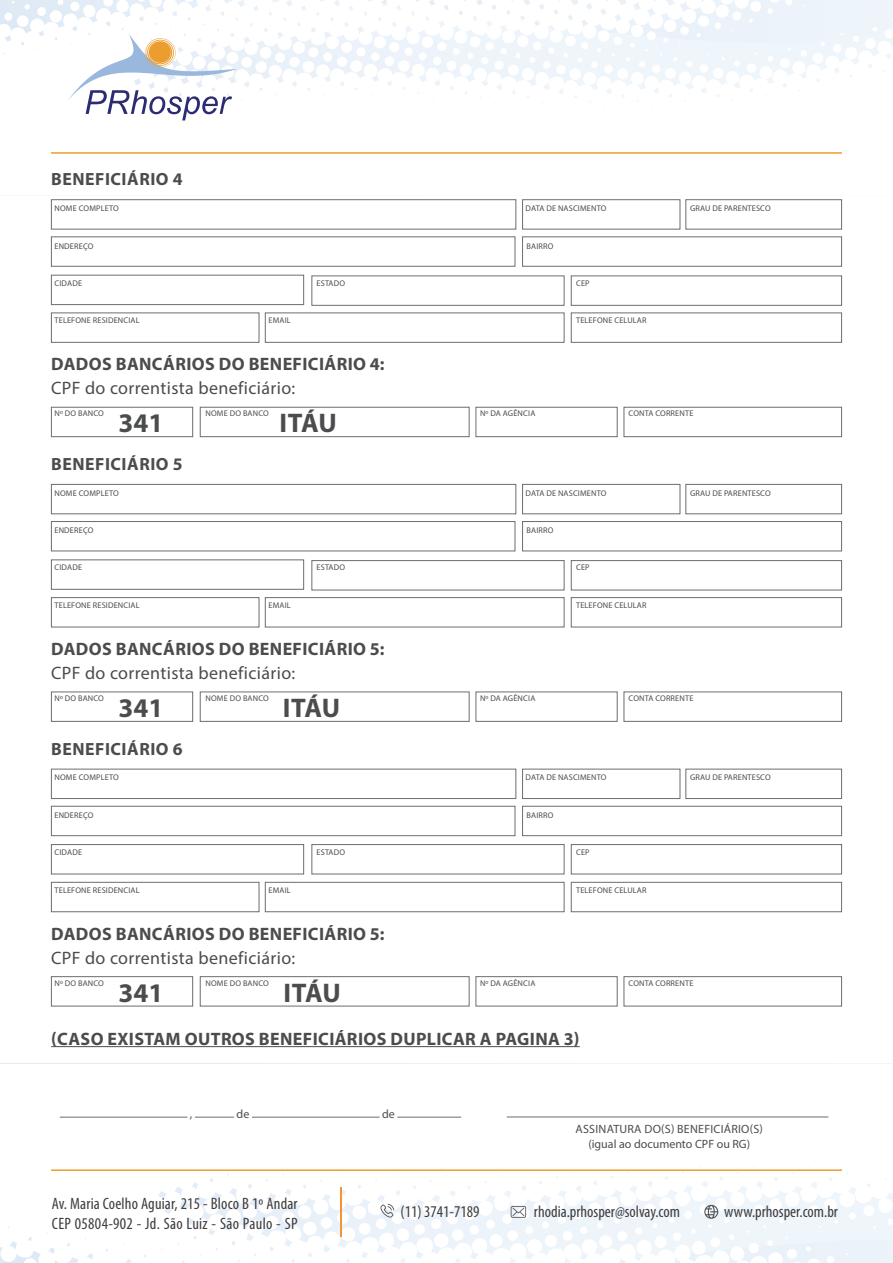
<style>
.page{position:relative;width:893px;height:1263px;background:#fff}
.page>*{position:absolute;margin:0;border:0;box-sizing:border-box;transform-origin:0 0}
.t1{font:700 27px "Myriad Pro";color:#4b4c4d}
.t2{font:700 18px "Myriad Pro";letter-spacing:.02em;color:#4b4c4d}
.t3{font:18px "Myriad Pro";letter-spacing:.02em;color:#4b4c4d}
.t4{font:700 17.7px "Myriad Pro";letter-spacing:.03em;color:#4b4c4d}
.t5{font:condensed 16.5px/19.5px "Myriad Pro";letter-spacing:.005em;color:#3e3e3f}
.t6{font:12px/14.4px "Myriad Pro";letter-spacing:.01em;color:#4b4c4d;text-align:center}
.t7{font:8.25px "Myriad Pro";letter-spacing:.02em;color:#4b4c4d}
</style>
<div class="page">
<svg style="left:0;top:1116px;width:893px;height:147px"></svg>
<svg style="left:511px;top:1206px;width:15px;height:12px"></svg>
<svg style="left:704px;top:1205px;width:14px;height:14px"></svg>
<svg style="left:380px;top:1204px;width:14px;height:13px"></svg>
<hr style="left:341px;top:1187px;width:1px;height:49px;background:#f79332">
<svg style="left:0;top:0;width:893px;height:120px"></svg>
<hr style="left:51px;top:152px;width:791px;height:2px;background:#ec9d30">
<hr style="left:51px;top:1169px;width:791px;height:2px;background:#ec9d30">
<div style="left:51px;top:199px;width:465px;height:30px;border:1px solid #6c6d70"></div>
<div style="left:51px;top:275px;width:253px;height:30px;border:1px solid #6c6d70"></div>
<div style="left:51px;top:236px;width:464px;height:31px;border:1px solid #6c6d70"></div>
<div style="left:522px;top:236px;width:320px;height:31px;border:1px solid #6c6d70"></div>
<div style="left:51px;top:312px;width:208px;height:31px;border:1px solid #6c6d70"></div>
<div style="left:265px;top:312px;width:299px;height:31px;border:1px solid #6c6d70"></div>
<div style="left:571px;top:312px;width:271px;height:31px;border:1px solid #6c6d70"></div>
<div style="left:522px;top:199px;width:158px;height:30px;border:1px solid #6c6d70"></div>
<div style="left:51px;top:484px;width:465px;height:30px;border:1px solid #6c6d70"></div>
<div style="left:51px;top:559px;width:253px;height:31px;border:1px solid #6c6d70"></div>
<div style="left:51px;top:521px;width:464px;height:30px;border:1px solid #6c6d70"></div>
<div style="left:522px;top:521px;width:320px;height:30px;border:1px solid #6c6d70"></div>
<div style="left:51px;top:597px;width:208px;height:30px;border:1px solid #6c6d70"></div>
<div style="left:265px;top:597px;width:299px;height:30px;border:1px solid #6c6d70"></div>
<div style="left:571px;top:597px;width:271px;height:30px;border:1px solid #6c6d70"></div>
<div style="left:522px;top:484px;width:158px;height:30px;border:1px solid #6c6d70"></div>
<div style="left:311px;top:275px;width:253px;height:31px;border:1px solid #6c6d70"></div>
<div style="left:311px;top:560px;width:253px;height:30px;border:1px solid #6c6d70"></div>
<div style="left:51px;top:407px;width:142px;height:30px;border:1px solid #6c6d70"></div>
<div style="left:200px;top:407px;width:269px;height:30px;border:1px solid #6c6d70"></div>
<div style="left:476px;top:407px;width:142px;height:30px;border:1px solid #6c6d70"></div>
<div style="left:624px;top:407px;width:218px;height:30px;border:1px solid #6c6d70"></div>
<div style="left:51px;top:691px;width:142px;height:31px;border:1px solid #6c6d70"></div>
<div style="left:200px;top:691px;width:269px;height:31px;border:1px solid #6c6d70"></div>
<div style="left:476px;top:691px;width:142px;height:31px;border:1px solid #6c6d70"></div>
<div style="left:624px;top:691px;width:218px;height:31px;border:1px solid #6c6d70"></div>
<div style="left:571px;top:275px;width:271px;height:31px;border:1px solid #6c6d70"></div>
<div style="left:571px;top:560px;width:271px;height:30px;border:1px solid #6c6d70"></div>
<div style="left:685px;top:199px;width:157px;height:30px;border:1px solid #6c6d70"></div>
<div style="left:685px;top:484px;width:157px;height:30px;border:1px solid #6c6d70"></div>
<div style="left:51px;top:769px;width:465px;height:30px;border:1px solid #6c6d70"></div>
<div style="left:51px;top:844px;width:253px;height:30px;border:1px solid #6c6d70"></div>
<div style="left:51px;top:806px;width:464px;height:30px;border:1px solid #6c6d70"></div>
<div style="left:522px;top:806px;width:320px;height:30px;border:1px solid #6c6d70"></div>
<div style="left:51px;top:882px;width:208px;height:30px;border:1px solid #6c6d70"></div>
<div style="left:265px;top:882px;width:299px;height:30px;border:1px solid #6c6d70"></div>
<div style="left:571px;top:882px;width:271px;height:30px;border:1px solid #6c6d70"></div>
<div style="left:522px;top:769px;width:158px;height:30px;border:1px solid #6c6d70"></div>
<div style="left:311px;top:844px;width:253px;height:30px;border:1px solid #6c6d70"></div>
<hr style="left:51px;top:1046px;width:529px;height:1px;background:#4b4c4d">
<div style="left:51px;top:976px;width:142px;height:30px;border:1px solid #6c6d70"></div>
<div style="left:200px;top:976px;width:269px;height:30px;border:1px solid #6c6d70"></div>
<div style="left:476px;top:976px;width:142px;height:30px;border:1px solid #6c6d70"></div>
<div style="left:624px;top:976px;width:218px;height:30px;border:1px solid #6c6d70"></div>
<div style="left:571px;top:844px;width:271px;height:30px;border:1px solid #6c6d70"></div>
<div style="left:685px;top:769px;width:157px;height:30px;border:1px solid #6c6d70"></div>
<hr style="left:507px;top:1116px;width:321px;height:1px;background:#6c6d70">
<hr style="left:60px;top:1117px;width:127px;height:1px;background:#6c6d70">
<hr style="left:195px;top:1117px;width:39px;height:1px;background:#6c6d70">
<hr style="left:252px;top:1117px;width:127px;height:1px;background:#6c6d70">
<hr style="left:397px;top:1117px;width:64px;height:1px;background:#6c6d70">
<p class="t4" style="left:51px;top:168px;width:133px">BENEFICIÁRIO 4</p>
<p class="t7" style="left:55px;top:203px;width:66px">NOME COMPLETO</p>
<p class="t7" style="left:526px;top:203px;width:82px">DATA DE NASCIMENTO</p>
<p class="t7" style="left:690px;top:203px;width:82px">GRAU DE PARENTESCO</p>
<p class="t7" style="left:55px;top:241px;width:41px">ENDEREÇO</p>
<p class="t7" style="left:527px;top:241px;width:28px">BAIRRO</p>
<p class="t7" style="left:55px;top:278px;width:29px">CIDADE</p>
<p class="t7" style="left:317px;top:278px;width:30px">ESTADO</p>
<p class="t7" style="left:576px;top:278px;width:15px">CEP</p>
<p class="t7" style="left:55px;top:315px;width:87px">TELEFONE RESIDENCIAL</p>
<p class="t7" style="left:269px;top:315px;width:24px">EMAIL</p>
<p class="t7" style="left:576px;top:315px;width:72px">TELEFONE CELULAR</p>
<p class="t2" style="left:51px;top:352px;width:335px">DADOS BANCÁRIOS DO BENEFICIÁRIO 4:</p>
<p class="t3" style="left:51px;top:377px;width:246px">CPF do correntista beneficiário:</p>
<p class="t7" style="left:55px;top:409px;width:51px">Nº DO BANCO</p>
<p class="t7" style="left:206px;top:409px;width:65px">NOME DO BANCO</p>
<p class="t7" style="left:480px;top:409px;width:57px">Nº DA AGÊNCIA</p>
<p class="t7" style="left:629px;top:409px;width:66px">CONTA CORRENTE</p>
<p class="t1" style="left:279px;top:406px;width:59px">ITÁU</p>
<p class="t1" style="left:118px;top:406px;width:46px">341</p>
<p class="t4" style="left:51px;top:453px;width:133px">BENEFICIÁRIO 5</p>
<p class="t7" style="left:55px;top:488px;width:66px">NOME COMPLETO</p>
<p class="t7" style="left:526px;top:488px;width:82px">DATA DE NASCIMENTO</p>
<p class="t7" style="left:690px;top:488px;width:82px">GRAU DE PARENTESCO</p>
<p class="t7" style="left:55px;top:525px;width:41px">ENDEREÇO</p>
<p class="t7" style="left:527px;top:525px;width:28px">BAIRRO</p>
<p class="t7" style="left:55px;top:563px;width:29px">CIDADE</p>
<p class="t7" style="left:317px;top:563px;width:30px">ESTADO</p>
<p class="t7" style="left:576px;top:563px;width:15px">CEP</p>
<p class="t7" style="left:55px;top:600px;width:87px">TELEFONE RESIDENCIAL</p>
<p class="t7" style="left:269px;top:600px;width:24px">EMAIL</p>
<p class="t7" style="left:576px;top:600px;width:72px">TELEFONE CELULAR</p>
<p class="t2" style="left:51px;top:637px;width:335px">DADOS BANCÁRIOS DO BENEFICIÁRIO 5:</p>
<p class="t3" style="left:51px;top:662px;width:246px">CPF do correntista beneficiário:</p>
<p class="t1" style="left:283px;top:690px;width:59px">ITÁU</p>
<p class="t7" style="left:55px;top:693px;width:51px">Nº DO BANCO</p>
<p class="t7" style="left:206px;top:693px;width:65px">NOME DO BANCO</p>
<p class="t7" style="left:480px;top:693px;width:57px">Nº DA AGÊNCIA</p>
<p class="t7" style="left:629px;top:693px;width:66px">CONTA CORRENTE</p>
<p class="t1" style="left:118px;top:690px;width:46px">341</p>
<p class="t4" style="left:51px;top:737px;width:133px">BENEFICIÁRIO 6</p>
<p class="t7" style="left:55px;top:772px;width:66px">NOME COMPLETO</p>
<p class="t7" style="left:526px;top:772px;width:82px">DATA DE NASCIMENTO</p>
<p class="t7" style="left:690px;top:772px;width:82px">GRAU DE PARENTESCO</p>
<p class="t7" style="left:55px;top:810px;width:41px">ENDEREÇO</p>
<p class="t7" style="left:527px;top:810px;width:28px">BAIRRO</p>
<p class="t7" style="left:55px;top:847px;width:29px">CIDADE</p>
<p class="t7" style="left:317px;top:847px;width:30px">ESTADO</p>
<p class="t7" style="left:576px;top:847px;width:15px">CEP</p>
<p class="t7" style="left:55px;top:885px;width:87px">TELEFONE RESIDENCIAL</p>
<p class="t7" style="left:269px;top:885px;width:24px">EMAIL</p>
<p class="t7" style="left:576px;top:885px;width:72px">TELEFONE CELULAR</p>
<p class="t2" style="left:51px;top:922px;width:335px">DADOS BANCÁRIOS DO BENEFICIÁRIO 5:</p>
<p class="t3" style="left:51px;top:946px;width:246px">CPF do correntista beneficiário:</p>
<p class="t1" style="left:284px;top:975px;width:59px">ITÁU</p>
<p class="t7" style="left:55px;top:978px;width:51px">Nº DO BANCO</p>
<p class="t7" style="left:206px;top:978px;width:65px">NOME DO BANCO</p>
<p class="t7" style="left:480px;top:978px;width:57px">Nº DA AGÊNCIA</p>
<p class="t7" style="left:629px;top:978px;width:66px">CONTA CORRENTE</p>
<p class="t1" style="left:118px;top:975px;width:46px">341</p>
<p class="t2" style="left:51px;top:1027px;width:530px">(CASO EXISTAM OUTROS BENEFICIÁRIOS DUPLICAR A PAGINA 3)</p>
<p class="t6" style="left:190px;top:1106px;width:4px">,</p>
<p class="t6" style="left:237px;top:1106px;width:14px">de</p>
<p class="t6" style="left:382px;top:1106px;width:14px">de</p>
<p class="t6" style="left:576px;top:1122px;width:189px">ASSINATURA DO(S) BENEFICIÁRIO(S) (igual ao documento CPF ou RG)</p>
<h3 class="t5" style="left:52px;top:1194px;width:247px">Av. Maria Coelho Aguiar, 215 - Bloco B 1º Andar<br>CEP 05804-902 - Jd. São Luiz - São Paulo - SP</h3>
<h3 class="t5" style="left:400px;top:1202px;width:81px">(11) 3741-7189</h3>
<h3 class="t5" style="left:534px;top:1202px;width:148px">rhodia.prhosper@solvay.com</h3>
<h3 class="t5" style="left:724px;top:1202px;width:115px">www.prhosper.com.br</h3>
</div>
